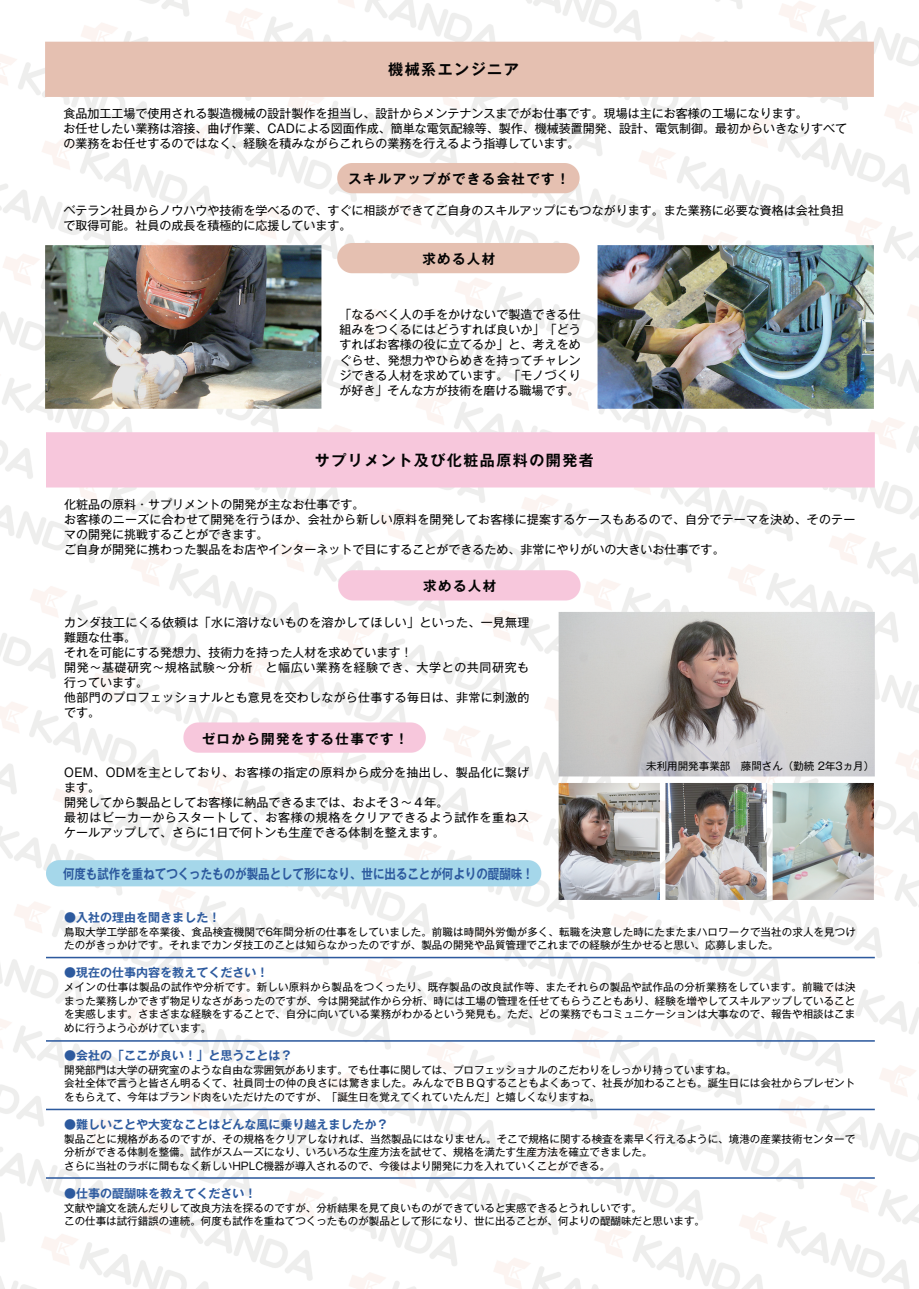
<style>
.page{position:relative;width:919px;height:1289px;background:#fff}
.page>*{position:absolute;margin:0;border:0;box-sizing:border-box;transform-origin:0 0}
.t1{font:700 15px "Gothic MB101 Pro De";letter-spacing:.1em;color:#030303}
.t2{font:700 13.5px "Gothic MB101 Pro De";color:#2d5a9e;scale:.85 1}
.t3{font:700 13.5px "Gothic MB101 Pro De";letter-spacing:.1em;color:#030303}
.t4{font:12px/15px "Gothic MB101 Pro";color:#030303}
.t5{font:12px/15px "Gothic MB101 Pro";letter-spacing:.02em;color:#030303}
.t6{font:12px/15px "Gothic MB101 Pro";letter-spacing:.025em;color:#030303}
.t7{font:700 12px "Gothic MB101 Pro De";color:#2d5a9e}
.t8{font:10.5px/13.5px "Gothic MB101 Pro";color:#030303}
</style>
<div class="page">
<img style="left:0;top:0;width:918px;height:1288px">
<h1 class="t1" style="left:388px;top:57px;width:132px">機械系エンジニア</h1>
<p class="t4" style="left:63px;top:104px;width:785px">食品加工工場で使用される製造機械の設計製作を担当し、設計からメンテナンスまでがお仕事です。現場は主にお客様の工場になります。<br>お任せしたい業務は溶接、曲げ作業、CADによる図面作成、簡単な電気配線等、製作、機械装置開発、設計、電気制御。最初からいきなりすべての業務をお任せするのではなく、経験を積みながらこれらの業務を行えるよう指導しています。</p>
<p class="t3" style="left:348px;top:168px;width:223px">スキルアップができる会社です！</p>
<p class="t4" style="left:63px;top:201px;width:782px">ベテラン社員からノウハウや技術を学べるので、すぐに相談ができてご自身のスキルアップにもつながります。また業務に必要な資格は会社負担で取得可能。社員の成長を積極的に応援しています。</p>
<p class="t3" style="left:422px;top:248px;width:74px">求める人材</p>
<p class="t4" style="left:339px;top:306px;width:243px;text-align:justify">「なるべく人の手をかけないで製造できる仕組みをつくるにはどうすれば良いか」「どうすればお客様の役に立てるか」と、考えをめぐらせ、発想力やひらめきを持ってチャレンジできる人材を求めています。「モノづくりが好き」そんな方が技術を磨ける職場です。</p>
<h1 class="t1" style="left:315px;top:448px;width:281px">サプリメント及び化粧品原料の開発者</h1>
<p class="t4" style="left:64px;top:495px;width:792px">化粧品の原料・サプリメントの開発が主なお仕事です。<br>お客様のニーズに合わせて開発を行うほか、会社から新しい原料を開発してお客様に提案するケースもあるので、自分でテーマを決め、そのテーマの開発に挑戦することができます。<br>ご自身が開発に携わった製品をお店やインターネットで目にすることができるため、非常にやりがいの大きいお仕事です。</p>
<p class="t3" style="left:423px;top:575px;width:74px">求める人材</p>
<p class="t5" style="left:64px;top:613px;width:466px">カンダ技工にくる依頼は「水に溶けないものを溶かしてほしい」といった、一見無理難題な仕事。<br>それを可能にする発想力、技術力を持った人材を求めています！<br>開発～基礎研究～規格試験～分析　と幅広い業務を経験でき、大学との共同研究も行っています。<br>他部門のプロフェッショナルとも意見を交わしながら仕事する毎日は、非常に刺激的です。</p>
<p class="t3" style="left:202px;top:727px;width:208px">ゼロから開発をする仕事です！</p>
<p class="t6" style="left:64px;top:763px;width:466px">OEM、ODMを主としており、お客様の指定の原料から成分を抽出し、製品化に繋げます。<br>開発してから製品としてお客様に納品できるまでは、およそ３～４年。<br>最初はビーカーからスタートして、お客様の規格をクリアできるよう試作を重ねスケールアップして、さらに1日で何トンも生産できる体制を整えます。</p>
<p class="t2" style="left:63px;top:863px;width:555px">何度も試作を重ねてつくったものが製品として形になり、世に出ることが何よりの醍醐味！</p>
<p class="t8" style="left:646px;top:757px;width:229px">未利用開発事業部　藤間さん（勤続 2年3ヵ月）</p>
<p class="t7" style="left:64px;top:907px;width:158px">●入社の理由を聞きました！</p>
<p class="t8" style="left:64px;top:923px;width:793px">鳥取大学工学部を卒業後、食品検査機関で6年間分析の仕事をしていました。前職は時間外労働が多く、転職を決意した時にたまたまハロワークで当社の求人を見つけたのがきっかけです。それまでカンダ技工のことは知らなかったのですが、製品の開発や品質管理でこれまでの経験が生かせると思い、応募しました。</p>
<p class="t7" style="left:64px;top:962px;width:206px">●現在の仕事内容を教えてください！</p>
<p class="t8" style="left:64px;top:978px;width:792px;text-align:justify">メインの仕事は製品の試作や分析です。新しい原料から製品をつくったり、既存製品の改良試作等、またそれらの製品や試作品の分析業務をしています。前職では決まった業務しかできず物足りなさがあったのですが、今は開発試作から分析、時には工場の管理を任せてもらうこともあり、経験を増やしてスキルアップしていることを実感します。さまざまな経験をすることで、自分に向いている業務がわかるという発見も。ただ、どの業務でもコミュニケーションは大事なので、報告や相談はこまめに行うよう心がけています。</p>
<p class="t7" style="left:64px;top:1045px;width:230px">●会社の「ここが良い！」と思うことは？</p>
<p class="t8" style="left:64px;top:1061px;width:792px">開発部門は大学の研究室のような自由な雰囲気があります。でも仕事に関しては、プロフェッショナルのこだわりをしっかり持っていますね。<br>会社全体で言うと皆さん明るくて、社員同士の仲の良さには驚きました。みんなでＢＢＱすることもよくあって、社長が加わることも。誕生日には会社からプレゼントをもらえて、今年はブランド肉をいただけたのですが、「誕生日を覚えてくれていたんだ」と嬉しくなりますね。</p>
<p class="t7" style="left:64px;top:1114px;width:326px">●難しいことや大変なことはどんな風に乗り越えましたか？</p>
<p class="t8" style="left:64px;top:1130px;width:792px">製品ごとに規格があるのですが、その規格をクリアしなければ、当然製品にはなりません。そこで規格に関する検査を素早く行えるように、境港の産業技術センターで分析ができる体制を整備。試作がスムーズになり、いろいろな生産方法を試せて、規格を満たす生産方法を確立できました。<br>さらに当社のラボに間もなく新しいHPLC機器が導入されるので、今後はより開発に力を入れていくことができる。</p>
<p class="t7" style="left:64px;top:1183px;width:194px">●仕事の醍醐味を教えてください！</p>
<p class="t8" style="left:64px;top:1199px;width:642px">文献や論文を読んだりして改良方法を探るのですが、分析結果を見て良いものができていると実感できるとうれしいです。<br>この仕事は試行錯誤の連続。何度も試作を重ねてつくったものが製品として形になり、世に出ることが、何よりの醍醐味だと思います。</p>
</div>
